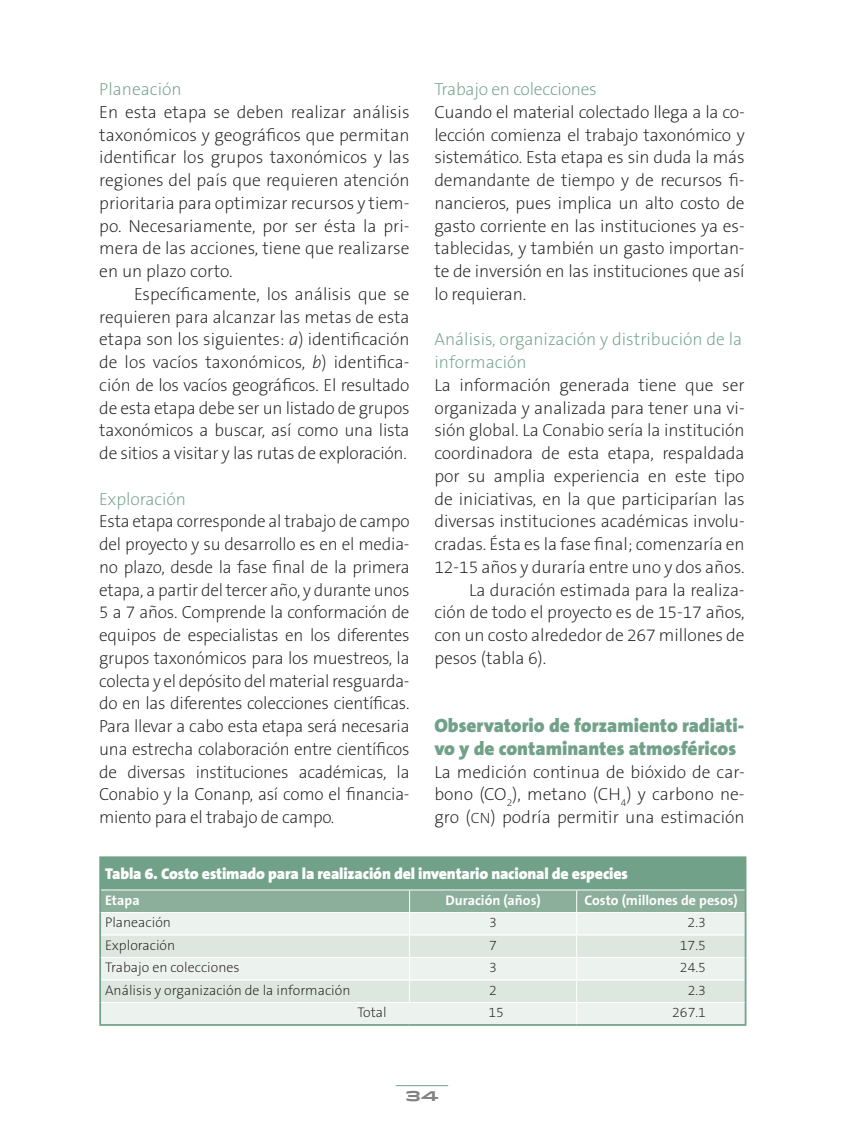
<style>
.page{position:relative;width:844px;height:1141px;background:#fff}
.page>*{position:absolute;margin:0;border:0;box-sizing:border-box;transform-origin:0 0}
.t1{font:900 19.25px/22.8px "The Sans B9";color:#71a188}
.t2{font:200 17.5px/22.8px "The Sans B2";letter-spacing:-.005em;color:#231f20;text-align:justify}
.t3{font:200 17.5px/22.8px "The Sans B2";color:#71a188}
.t4{font:900 15.75px "The Sans B9";letter-spacing:-.01em;color:#fff}
.t5{font:200 14px "The Sans B2";color:#231f20}
.t6{font:700 14px "The Sans B7";color:#fff}
.t7{font:700 14px "Idlewild";color:#808285}
.s1{font-style:italic}
.s2{font-family:"The Sans B2 Extra Light SC850";font-weight:400;font-size:14.88px}
</style>
<div class="page">
<hr style="left:395px;top:1085px;width:53px;height:1px;background:#71a188">
<div style="left:100px;top:857px;width:645px;height:33px;background:#71a188"></div>
<svg style="left:101px;top:891px;width:643px;height:133px;background:#d9e4dd"></svg>
<hr style="left:99px;top:856px;width:310px;height:2px;background:#71a188">
<hr style="left:99px;top:858px;width:2px;height:32px;background:#71a188">
<hr style="left:409px;top:856px;width:167px;height:2px;background:#71a188">
<hr style="left:576px;top:856px;width:170px;height:2px;background:#71a188">
<hr style="left:744px;top:858px;width:2px;height:32px;background:#71a188">
<hr style="left:99px;top:890px;width:2px;height:22px;background:#71a188">
<hr style="left:744px;top:890px;width:2px;height:22px;background:#71a188">
<hr style="left:99px;top:912px;width:2px;height:23px;background:#71a188">
<hr style="left:744px;top:912px;width:2px;height:23px;background:#71a188">
<hr style="left:99px;top:935px;width:2px;height:22px;background:#71a188">
<hr style="left:744px;top:935px;width:2px;height:22px;background:#71a188">
<hr style="left:99px;top:957px;width:2px;height:23px;background:#71a188">
<hr style="left:744px;top:957px;width:2px;height:23px;background:#71a188">
<hr style="left:99px;top:980px;width:2px;height:22px;background:#71a188">
<hr style="left:744px;top:980px;width:2px;height:22px;background:#71a188">
<hr style="left:99px;top:1002px;width:2px;height:22px;background:#71a188">
<hr style="left:744px;top:1002px;width:2px;height:22px;background:#71a188">
<hr style="left:99px;top:1024px;width:310px;height:2px;background:#71a188">
<hr style="left:409px;top:1024px;width:167px;height:2px;background:#71a188">
<hr style="left:576px;top:1024px;width:170px;height:2px;background:#71a188">
<p class="t3" style="left:99px;top:79px;width:84px">Planeación</p>
<p class="t2" style="left:99px;top:102px;width:312px">En esta etapa se deben realizar análisis taxonómicos y geográficos que permitan identificar los grupos taxonómicos y las regiones del país que requieren atención prioritaria para optimizar recursos y tiem&shy;po. Necesariamente, por ser ésta la pri&shy;mera de las acciones, tiene que realizarse en un plazo corto.</p>
<p class="t2" style="left:99px;top:284px;width:312px;text-indent:35px">Específicamente, los análisis que se requieren para alcanzar las metas de esta etapa son los siguientes: <span class="s1">a</span>) identificación de los vacíos taxonómicos, <span class="s1">b</span>) identifica&shy;ción de los vacíos geográficos. El resultado de esta etapa debe ser un listado de grupos taxonómicos a buscar, así como una lista de sitios a visitar y las rutas de exploración.</p>
<p class="t3" style="left:99px;top:488px;width:88px">Exploración</p>
<p class="t2" style="left:99px;top:511px;width:312px">Esta etapa corresponde al trabajo de campo del proyecto y su desarrollo es en el media&shy;no plazo, desde la fase final de la primera etapa, a partir del tercer año, y durante unos 5 a 7 años. Comprende la conformación de equipos de especialistas en los diferentes grupos taxonómicos para los muestreos, la colecta y el depósito del material resguarda&shy;do en las diferentes colecciones científicas.<br>Para llevar a cabo esta etapa será necesaria una estrecha colaboración entre científicos de diversas instituciones académicas, la Conabio y la Conanp, así como el financia&shy;miento para el trabajo de campo.</p>
<p class="t3" style="left:434px;top:79px;width:164px">Trabajo en colecciones</p>
<p class="t2" style="left:434px;top:102px;width:312px">Cuando el material colectado llega a la co&shy;lección comienza el trabajo taxonómico y sistemático. Esta etapa es sin duda la más demandante de tiempo y de recursos fi&shy;nancieros, pues implica un alto costo de gasto corriente en las instituciones ya es&shy;tablecidas, y también un gasto importan&shy;te de inversión en las instituciones que así lo requieran.</p>
<p class="t3" style="left:434px;top:329px;width:309px">Análisis, organización y distribución de la información</p>
<p class="t2" style="left:434px;top:375px;width:312px">La información generada tiene que ser</p>
<p class="t2" style="left:434px;top:397px;width:312px">organizada y analizada para tener una vi-</p>
<p class="t2" style="left:434px;top:420px;width:312px">sión global. La Conabio sería la institución</p>
<p class="t2" style="left:434px;top:443px;width:312px">coordinadora de esta etapa, respaldada</p>
<p class="t2" style="left:434px;top:466px;width:312px">por su amplia experiencia en este tipo</p>
<p class="t2" style="left:434px;top:488px;width:312px">de iniciativas, en la que participarían las</p>
<p class="t2" style="left:434px;top:511px;width:312px">diversas instituciones académicas involu-</p>
<p class="t2" style="left:434px;top:534px;width:312px">cradas. Ésta es la fase final; comenzaría en</p>
<p class="t2" style="left:434px;top:557px;width:312px">12-15 años y duraría entre uno y dos años.</p>
<p class="t2" style="left:469px;top:579px;width:277px">La duración estimada para la realiza-</p>
<p class="t2" style="left:434px;top:602px;width:312px">ción de todo el proyecto es de 15-17 años,</p>
<p class="t2" style="left:434px;top:625px;width:312px">con un costo alrededor de 267 millones de</p>
<p class="t2" style="left:434px;top:648px;width:113px">pesos (tabla 6).</p>
<p class="t1" style="left:434px;top:715px;width:311px">Observatorio de forzamiento radiati&shy;vo y de contaminantes atmosféricos</p>
<p class="t2" style="left:434px;top:761px;width:312px">La medición continua de bióxido de car&shy;bono (CO<sub>2</sub>), metano (CH<sub>4</sub>) y carbono ne&shy;gro (<span class="s2">cn</span>) podría permitir una estimación</p>
<p class="t4" style="left:105px;top:865px;width:524px">Tabla 6. Costo estimado para la realización del inventario nacional de especies</p>
<p class="t6" style="left:105px;top:893px;width:36px">Etapa</p>
<p class="t6" style="left:445px;top:893px;width:96px">Duración (años)</p>
<p class="t6" style="left:584px;top:893px;width:155px">Costo (millones de pesos)</p>
<p class="t5" style="left:105px;top:915px;width:67px">Planeación</p>
<p class="t5" style="left:489px;top:915px;width:9px">3</p>
<p class="t5" style="left:687px;top:915px;width:20px">2.3</p>
<p class="t5" style="left:105px;top:938px;width:72px">Exploración</p>
<p class="t5" style="left:489px;top:938px;width:9px">7</p>
<p class="t5" style="left:679px;top:938px;width:27px">17.5</p>
<p class="t5" style="left:105px;top:960px;width:136px">Trabajo en colecciones</p>
<p class="t5" style="left:489px;top:960px;width:9px">3</p>
<p class="t5" style="left:679px;top:960px;width:27px">24.5</p>
<p class="t5" style="left:105px;top:983px;width:247px">Análisis y organización de la información</p>
<p class="t5" style="left:489px;top:983px;width:9px">2</p>
<p class="t5" style="left:687px;top:983px;width:20px">2.3</p>
<p class="t5" style="left:357px;top:1005px;width:31px">Total</p>
<p class="t5" style="left:488px;top:1005px;width:17px">15</p>
<p class="t5" style="left:672px;top:1005px;width:35px">267.1</p>
<p class="t7" style="left:405px;top:1085px;width:35px">34</p>
</div>
